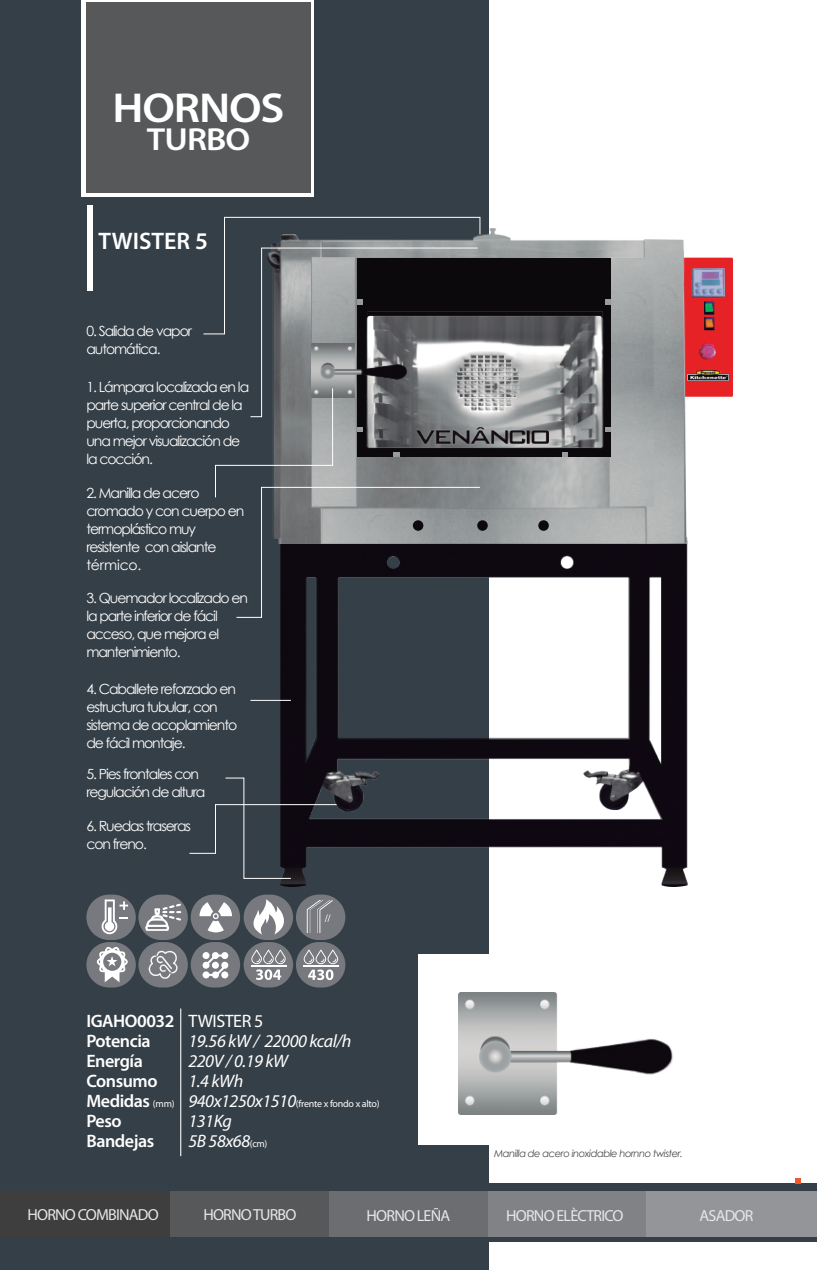
<style>
.page{position:relative;width:817px;height:1270px;background:#fff}
.page>*{position:absolute;margin:0;border:0;box-sizing:border-box;transform-origin:0 0}
.t1{font:600 42px "Myriad Pro";letter-spacing:-.025em;color:#fff;scale:1.1 1}
.t2{font:600 32px "Myriad Pro";letter-spacing:-.025em;color:#fff;scale:1.1 1}
.t3{font:600 24px "Myriad Pro";color:#fff}
.t4{font:600 18px/20px "Myriad Pro";letter-spacing:-.025em;color:#fff}
.t5{font:italic 18px/20px "Myriad Pro";letter-spacing:-.025em;color:#fff}
.t6{font:18px "Myriad Pro";letter-spacing:-.025em;color:#fff}
.t7{font:16px "Myriad Pro";letter-spacing:-.05em;color:#e6e7e9}
.t8{font:14px/18px "Century Gothic";letter-spacing:-.075em;color:#fff}
.t9{font:italic 10px "Century Gothic";letter-spacing:-.05em;color:#4b4b50}
.t10{font:10px "Myriad Pro";letter-spacing:-.025em;color:#fff}
.s1{font-weight:400;font-size:10px}
.s2{font-style:italic;font-size:18px}
.s3{font-style:normal;font-size:10px}
</style>
<div class="page">
<div style="left:0;top:0;width:488px;height:1270px;background:#353f47"></div>
<div style="left:418px;top:955px;width:264px;height:190px;background:#fff"></div>
<img style="left:458px;top:993px;width:215px;height:121px">
<div style="left:87px;top:205px;width:6px;height:86px;background:#fff"></div>
<div style="left:81px;top:0;width:233px;height:196px;background:#fff"></div>
<div style="left:86px;top:2px;width:225px;height:190px;background:#57585a"></div>
<div style="left:0;top:1184px;width:816px;height:58px;background:#353f47"></div>
<div style="left:0;top:1191px;width:171px;height:45px;background:#3e3e3f"></div>
<div style="left:170px;top:1191px;width:159px;height:45px;background:#57585a"></div>
<div style="left:329px;top:1191px;width:159px;height:45px;background:#6c6d70"></div>
<div style="left:488px;top:1191px;width:158px;height:45px;background:#808285"></div>
<div style="left:646px;top:1191px;width:170px;height:45px;background:#939598"></div>
<svg style="left:795px;top:1178px;width:5px;height:6px"></svg>
<img style="left:280px;top:228px;width:452px;height:659px">
<img style="left:481px;top:240px;width:203px;height:303px">
<div style="left:357px;top:258px;width:253px;height:52px;background:#0c090d"></div>
<div style="left:477px;top:520px;width:10px;height:11px;background:#0b090c;border-radius:50%"></div>
<div style="left:538px;top:520px;width:10px;height:11px;background:#0b090c;border-radius:50%"></div>
<img style="left:481px;top:304px;width:129px;height:153px">
<img style="left:691px;top:269px;width:33px;height:60px">
<img style="left:704px;top:300px;width:16px;height:16px">
<img style="left:704px;top:316px;width:16px;height:17px">
<img style="left:699px;top:344px;width:16px;height:15px">
<img style="left:687px;top:370px;width:41px;height:10px">
<svg style="left:605px;top:300px;width:5px;height:4px"></svg>
<svg style="left:605px;top:427px;width:5px;height:5px"></svg>
<svg style="left:562px;top:452px;width:5px;height:5px"></svg>
<svg style="left:203px;top:216px;width:278px;height:402px"></svg>
<hr style="left:250px;top:700px;width:41px;height:1px;background:#fff">
<svg style="left:189px;top:777px;width:148px;height:102px"></svg>
<hr style="left:180px;top:1008px;width:1px;height:148px;background:#fff">
<div style="left:86px;top:942px;width:50px;height:45px;background:#77797f;border-radius:23px"></div>
<svg style="left:97px;top:947px;width:31px;height:35px"></svg>
<div style="left:191px;top:895px;width:49px;height:45px;background:#77797f;border-radius:23px"></div>
<svg style="left:199px;top:902px;width:33px;height:30px"></svg>
<div style="left:243px;top:895px;width:50px;height:45px;background:#77797f;border-radius:23px"></div>
<svg style="left:253px;top:899px;width:40px;height:35px"></svg>
<div style="left:86px;top:895px;width:50px;height:45px;background:#77797f;border-radius:23px"></div>
<svg style="left:101px;top:899px;width:27px;height:36px"></svg>
<div style="left:138px;top:895px;width:50px;height:45px;background:#77797f;border-radius:23px"></div>
<svg style="left:145px;top:904px;width:36px;height:27px"></svg>
<div style="left:138px;top:942px;width:50px;height:45px;background:#77797f;border-radius:23px"></div>
<svg style="left:148px;top:950px;width:30px;height:29px"></svg>
<div style="left:191px;top:942px;width:49px;height:45px;background:#77797f;border-radius:23px"></div>
<svg style="left:202px;top:952px;width:27px;height:27px"></svg>
<div style="left:202px;top:952px;width:7px;height:7px;background:#fff;border-radius:50%"></div>
<div style="left:212px;top:962px;width:7px;height:7px;background:#fff;border-radius:50%"></div>
<div style="left:221px;top:971px;width:7px;height:7px;background:#fff;border-radius:50%"></div>
<div style="left:243px;top:942px;width:50px;height:45px;background:#77797f;border-radius:23px"></div>
<hr style="left:251px;top:965px;width:36px;height:2px;background:#fff">
<svg style="left:251px;top:949px;width:34px;height:31px"></svg>
<div style="left:296px;top:942px;width:49px;height:45px;background:#77797f;border-radius:23px"></div>
<hr style="left:303px;top:965px;width:36px;height:2px;background:#fff">
<svg style="left:303px;top:949px;width:35px;height:31px"></svg>
<div style="left:296px;top:895px;width:49px;height:45px;background:#77797f;border-radius:23px"></div>
<svg style="left:307px;top:901px;width:26px;height:31px"></svg>
<h1 class="t1" style="left:113px;top:81px;width:158px">HORNOS</h1>
<h2 class="t2" style="left:147px;top:119px;width:96px">TURBO</h2>
<h3 class="t3" style="left:98px;top:226px;width:111px">TWISTER 5</h3>
<p class="t8" style="left:86px;top:322px;width:107px">0. Salida de vapor automática.</p>
<p class="t8" style="left:86px;top:378px;width:164px">1. Lámpara localizada en la parte superior central de la puerta, proporcionando una mejor visualización de la cocción.</p>
<p class="t8" style="left:86px;top:483px;width:159px">2. Manilla de acero cromado y con cuerpo en termoplástico muy resistente con aislante térmico.</p>
<p class="t8" style="left:86px;top:589px;width:163px">3. Quemador localizado en la parte inferior de fácil acceso, que mejora el mantenimiento.</p>
<p class="t8" style="left:86px;top:680px;width:152px">4. Caballete reforzado en estructura tubular, con sistema de acoplamiento de fácil montaje.</p>
<p class="t8" style="left:86px;top:765px;width:121px">5. Pies frontales con regulación de altura</p>
<p class="t8" style="left:86px;top:816px;width:106px">6. Ruedas traseras con freno.</p>
<p class="t4" style="left:86px;top:1011px;width:90px">IGAHO0032<br>Potencia<br>Energía<br>Consumo<br>Medidas <span class="s1">(mm)<br></span>Peso<br>Bandejas</p>
<p class="t6" style="left:188px;top:1010px;width:77px">TWISTER 5</p>
<p class="t5" style="left:188px;top:1031px;width:164px">19.56 kW / 22000 kcal/h<br>220V / 0.19 kW<br>1.4 kWh</p>
<p class="t10" style="left:188px;top:1098px;width:193px"><span class="s2">940x1250x1510</span>(frente x fondo x alto)</p>
<p class="t5" style="left:188px;top:1111px;width:80px">131Kg<br>5B 58x68<span class="s3">(cm)</span></p>
<p class="t9" style="left:494px;top:1146px;width:190px">Manilla de acero inoxidable hornno twister.</p>
<p class="t7" style="left:27px;top:1205px;width:133px">HORNO COMBINADO</p>
<p class="t7" style="left:203px;top:1205px;width:94px">HORNO TURBO</p>
<p class="t7" style="left:366px;top:1206px;width:85px">HORNO LEÑA</p>
<p class="t7" style="left:506px;top:1206px;width:119px">HORNO ELÈCTRICO</p>
<p class="t7" style="left:699px;top:1206px;width:55px">ASADOR</p>
</div>
